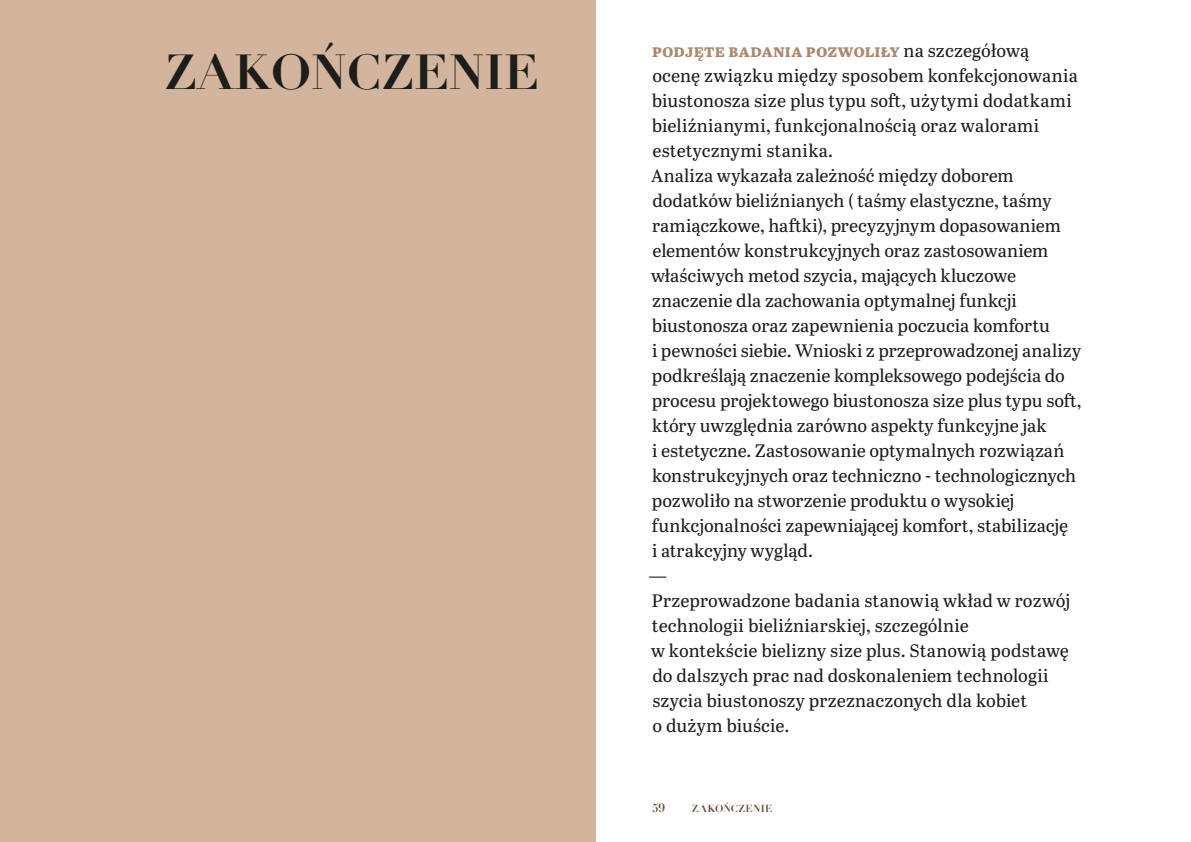
<style>
.page{position:relative;width:1191px;height:842px;background:#fff}
.page>*{position:absolute;margin:0;border:0;box-sizing:border-box;transform-origin:0 0}
.t1{font:700 48px "Didot";color:#1d1d1b}
.t2{font:18px/25px "Abril Text";color:#1d1d1b}
.t3{font:700 12px "Didot";color:#614c3b}
.t4{font:700 10px "Didot";letter-spacing:.03em;color:#614c3b}
.s1{font-weight:700;color:#ac896d}
</style>
<div class="page">
<div style="left:0;top:0;width:595px;height:842px;background:#d3b59d"></div>
<h1 class="t1" style="left:164px;top:42px;width:376px">ZAKOŃCZENIE</h1>
<p class="t2" style="left:649px;top:37px;width:434px"><span class="s1">podjęte badania pozwoliły</span> na szczegółową<br>ocenę związku między sposobem konfekcjonowania biustonosza size plus typu soft, użytymi dodatkami bieliźnianymi, funkcjonalnością oraz walorami estetycznymi stanika.<br>Analiza wykazała zależność między doborem dodatków bieliźnianych ( taśmy elastyczne, taśmy ramiączkowe, haftki), precyzyjnym dopasowaniem elementów konstrukcyjnych oraz zastosowaniem właściwych metod szycia, mających kluczowe znaczenie dla zachowania optymalnej funkcji biustonosza oraz zapewnienia poczucia komfortu<br>i pewności siebie. Wnioski z przeprowadzonej analizy podkreślają znaczenie kompleksowego podejścia do procesu projektowego biustonosza size plus typu soft, który uwzględnia zarówno aspekty funkcyjne jak<br>i estetyczne. Zastosowanie optymalnych rozwiązań konstrukcyjnych oraz techniczno - technologicznych pozwoliło na stworzenie produktu o wysokiej funkcjonalności zapewniającej komfort, stabilizację<br>i atrakcyjny wygląd.<br>—<br>Przeprowadzone badania stanowią wkład w rozwój technologii bieliźniarskiej, szczególnie<br>w kontekście bielizny size plus. Stanowią podstawę do dalszych prac nad doskonaleniem technologii szycia biustonoszy przeznaczonych dla kobiet<br>o dużym biuście.</p>
<p class="t3" style="left:652px;top:800px;width:15px">59</p>
<p class="t4" style="left:692px;top:802px;width:82px">ZAKOŃCZENIE</p>
</div>
